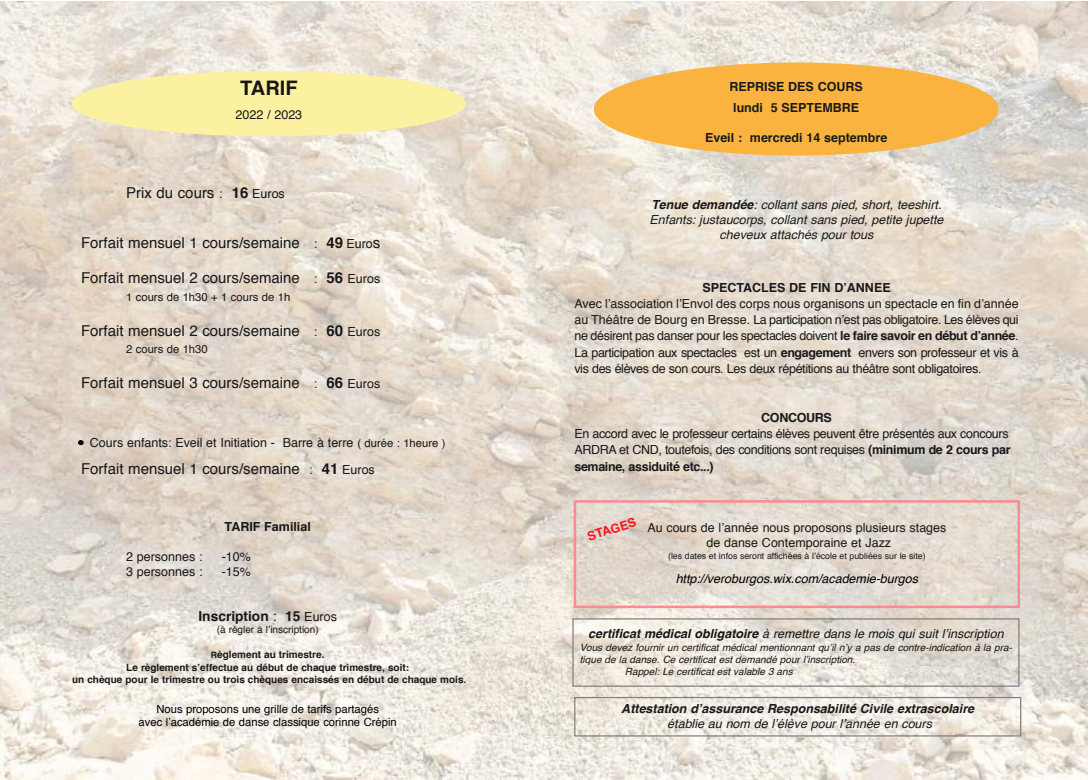
<style>
.page{position:relative;width:1088px;height:780px;background:#fff}
.page>*{position:absolute;margin:0;border:0;box-sizing:border-box;transform-origin:0 0}
.t1{font:700 20px "Helvetica";color:#171717}
.t2{font:15px "Helvetica";color:#171717}
.t3{font:700 13.75px "Helvetica";color:#171717}
.t4{font:12.5px/16.2px "Helvetica";letter-spacing:-.03em;color:#191919;text-align:justify}
.t5{font:italic 12.5px/15px "Helvetica";color:#191919;text-align:center}
.t6{font:12.5px "Helvetica";color:#171717}
.t7{font:700 12.5px/21.2px "Helvetica";color:#191919}
.t8{font:12.5px/15px "Helvetica";color:#191919;text-align:center}
.t9{font:italic 12.5px "Helvetica";color:#171717}
.t10{font:italic 700 12.5px "Helvetica";color:#191919}
.t11{font:italic 12.5px "Helvetica";color:#000}
.t12{font:700 12.5px "Helvetica";color:#171717}
.t13{font:700 12.5px "Helvetica";letter-spacing:-.03em;color:#191919}
.t14{font:700 12.5px "Helvetica";color:#fa151d}
.t15{font:11.25px/13.5px "Helvetica";color:#000;text-align:center}
.t16{font:11.25px "Helvetica";color:#171717}
.t17{font:italic 10px "Helvetica";color:#171717}
.t18{font:700 10px/12.5px "Helvetica";color:#171717;text-align:center}
.t19{font:10px "Helvetica";color:#171717}
.t20{font:8.75px "Helvetica";color:#191919}
.s1{font-size:12.5px}
.s2{font-weight:700}
.s3{font-size:11.25px}
.s4{font-weight:400}
.s5{font-weight:400;font-size:12.5px}
.s6{font-size:8.75px}
</style>
<div class="page">
<img style="left:0;top:1px;width:1088px;height:778px">
<div style="left:572px;top:618px;width:447px;height:68px;border:1px solid #808080"></div>
<div style="left:574px;top:697px;width:447px;height:39px;border:1px solid #808080"></div>
<div style="left:574px;top:500px;width:446px;height:108px;border:2px solid #fd8a8e"></div>
<svg style="left:78px;top:440px;width:6px;height:5px"></svg>
<div style="left:72px;top:71px;width:394px;height:65px;background:#fcf1a1;border-radius:50%"></div>
<div style="left:594px;top:62px;width:404px;height:93px;background:#fab33e;border-radius:50%"></div>
<h1 class="t1" style="left:240px;top:80px;width:59px">TARIF</h1>
<p class="t6" style="left:235px;top:109px;width:68px">2022 / 2023</p>
<p class="t2" style="left:126px;top:186px;width:160px">Prix du cours <span class="s1">:</span> <span class="s2">16</span> <span class="s1">Euros</span></p>
<p class="t2" style="left:81px;top:236px;width:301px">Forfait mensuel 1 cours/semaine <span class="s1">:</span> <span class="s2">49</span> <span class="s1">Euro</span>s</p>
<p class="t2" style="left:81px;top:271px;width:301px">Forfait mensuel 2 cours/semaine <span class="s1">:</span> <span class="s2">56</span> <span class="s1">Euros</span></p>
<p class="t16" style="left:126px;top:292px;width:166px">1 cours de 1h30 + 1 cours de 1h</p>
<p class="t2" style="left:81px;top:324px;width:301px">Forfait mensuel 2 cours/semaine <span class="s1">:</span> <span class="s2">60</span> <span class="s1">Euros</span></p>
<p class="t16" style="left:126px;top:344px;width:83px">2 cours de 1h30</p>
<p class="t2" style="left:81px;top:376px;width:301px">Forfait mensuel 3 cours/semaine <span class="s1">:</span> <span class="s2">66</span> <span class="s1">Euros</span></p>
<p class="t6" style="left:90px;top:437px;width:357px">Cours enfants: Eveil et Initiation - Barre à terre <span class="s3">( durée : 1heure )</span></p>
<p class="t2" style="left:81px;top:462px;width:295px">Forfait mensuel 1 cours/semaine <span class="s1">:</span> <span class="s2">41</span> <span class="s1">Euros</span></p>
<p class="t12" style="left:225px;top:521px;width:88px">TARIF Familial</p>
<p class="t6" style="left:126px;top:551px;width:78px">2 personnes :</p>
<p class="t6" style="left:222px;top:551px;width:31px">-10%</p>
<p class="t6" style="left:126px;top:566px;width:78px">3 personnes :</p>
<p class="t6" style="left:222px;top:566px;width:31px">-15%</p>
<p class="t3" style="left:198px;top:610px;width:140px">Inscription <span class="s4">:</span> 15 <span class="s5">Euros</span></p>
<p class="t19" style="left:217px;top:625px;width:103px">(à régler à l’inscription)</p>
<p class="t18" style="left:72px;top:649px;width:396px"><span class="s6">R</span>èglement au trimestre.<br>Le règlement s’effectue au début de chaque trimestre, soit:<br>un chèque pour le trimestre ou trois chèques encaissés en début de chaque mois.</p>
<p class="t15" style="left:139px;top:702px;width:260px">Nous proposons une grille de tarifs partagés<br>avec l’académie de danse classique corinne Crépin</p>
<p class="t7" style="left:729px;top:77px;width:135px">REPRISE DES COURS lundi 5 SEPTEMBRE</p>
<p class="t7" style="left:705px;top:128px;width:184px">Eveil : mercredi 14 septembre</p>
<p class="t5" style="left:649px;top:198px;width:295px"><span class="s2">Tenue demandée</span>: collant sans pied, short, teeshirt.<br>Enfants: justaucorps, collant sans pied, petite jupette cheveux attachés pour tous</p>
<p class="t7" style="left:702px;top:278px;width:190px">SPECTACLES DE FIN D’ANNEE</p>
<p class="t4" style="left:574px;top:296px;width:446px">Avec l’association l’Envol des corps nous organisons un spectacle en fin d’année au Théâtre de Bourg en Bresse. La participation n’est pas obligatoire. Les élèves qui ne désirent pas danser pour les spectacles doivent <span class="s2">le faire savoir en début d’année</span>.<br>La participation aux spectacles est un <span class="s2">engagement</span> envers son professeur et vis à vis des élèves de son cours. Les deux répétitions au théâtre sont obligatoires.</p>
<p class="t13" style="left:761px;top:412px;width:72px">CONCOURS</p>
<p class="t4" style="left:574px;top:426px;width:438px;text-align:left">En accord avec le professeur certains élèves peuvent être présentés aux concours<br>ARDRA et CND, toutefois, des conditions sont requises <span class="s2">(minimum de 2 cours par semaine, assiduité etc...)</span></p>
<p class="t14" style="left:586px;top:532px;width:52px;rotate:-18deg">STAGES</p>
<p class="t8" style="left:647px;top:521px;width:301px">Au cours de l’année nous proposons plusieurs stages de danse Contemporaine et Jazz</p>
<p class="t20" style="left:668px;top:552px;width:259px">(les dates et infos seront affichées à l’école et publiées sur le site)</p>
<p class="t11" style="left:676px;top:573px;width:244px">http://veroburgos.wix.com/academie-burgos</p>
<p class="t9" style="left:588px;top:628px;width:417px"><span class="s2">certificat médical obligatoire</span> à remettre dans le mois qui suit l’inscription</p>
<p class="t17" style="left:580px;top:643px;width:433px">Vous devez fournir un certificat médical mentionnant qu’il n’y a pas de contre-indication à la pra-</p>
<p class="t17" style="left:580px;top:655px;width:277px">tique de la danse. Ce certificat est demandé pour l’inscription.</p>
<p class="t17" style="left:625px;top:667px;width:169px">Rappel: Le certificat est valable 3 ans</p>
<p class="t10" style="left:621px;top:703px;width:354px">Attestation d’assurance Responsabilité Civile extrascolaire</p>
<p class="t5" style="left:667px;top:717px;width:266px">établie au nom de l’élève pour l’année en cours</p>
</div>
